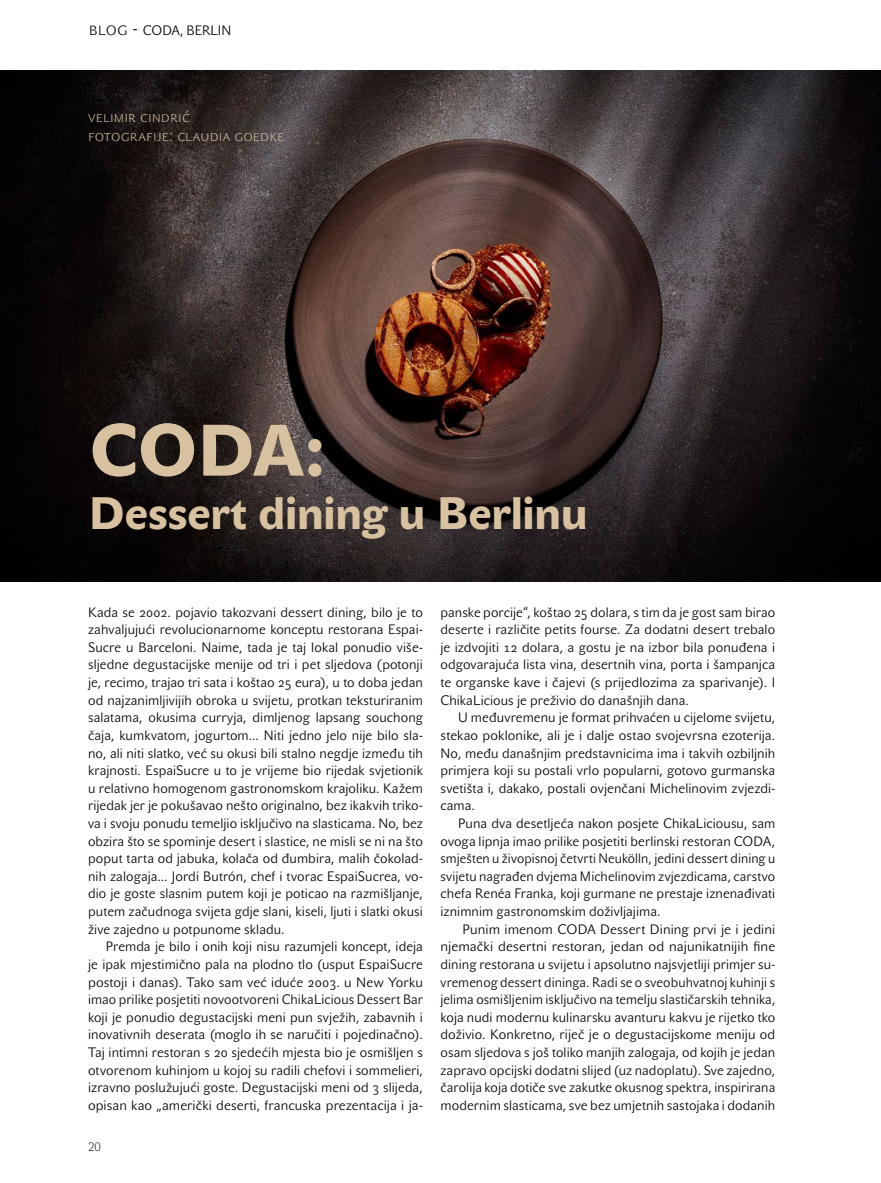
<style>
.page{position:relative;width:881px;height:1183px;background:#fff}
.page>*{position:absolute;margin:0;border:0;box-sizing:border-box;transform-origin:0 0}
.t1{font:72px "John Sans Heavy Pro";color:#d7c1a1}
.t2{font:45px "John Sans Heavy Pro";letter-spacing:-.005em;color:#d7c1a1}
.t3{font:16.5px/18.9px "John Sans White Pro";letter-spacing:.01em;color:#d1bc9e}
.t4{font:13.5px/17.5px "John Sans Lite Pro";letter-spacing:.005em;color:#000;text-align:justify}
.t5{font:12px "John Sans White Pro";color:#000}
.s1{font-family:"John Sans White Pro";font-size:19.5px}
</style>
<div class="page">
<img style="left:0;top:70px;width:880px;height:511px">
<p class="t4" style="left:89px;top:22px;width:144px"><span class="s1">blog -</span> CODA, BERLIN</p>
<p class="t3" style="left:88px;top:107px;width:197px">velimir cindrić<br>fotografije: claudia goedke</p>
<h1 class="t1" style="left:89px;top:408px;width:238px">CODA:</h1>
<h2 class="t2" style="left:89px;top:486px;width:500px">Dessert dining u Berlinu</h2>
<p class="t4" style="left:88px;top:603px;width:336px">Kada se 2002. pojavio takozvani dessert dining, bilo je to zahvaljujući revolucionarnome konceptu restorana Espai-Sucre u Barceloni. Naime, tada je taj lokal ponudio više&shy;sljedne degustacijske menije od tri i pet sljedova (potonji je, recimo, trajao tri sata i koštao 25 eura), u to doba jedan od najzanimljivijih obroka u svijetu, protkan teksturiranim salatama, okusima curryja, dimljenog lapsang souchong čaja, kumkvatom, jogurtom… Niti jedno jelo nije bilo sla&shy;no, ali niti slatko, već su okusi bili stalno negdje između tih krajnosti. EspaiSucre u to je vrijeme bio rijedak svjetionik u relativno homogenom gastronomskom krajoliku. Kažem rijedak jer je pokušavao nešto originalno, bez ikakvih triko&shy;va i svoju ponudu temeljio isključivo na slasticama. No, bez obzira što se spominje desert i slastice, ne misli se ni na što poput tarta od jabuka, kolača od đumbira, malih čokolad&shy;nih zalogaja… Jordi Butrón, chef i tvorac EspaiSucrea, vo&shy;dio je goste slasnim putem koji je poticao na razmišljanje, putem začudnoga svijeta gdje slani, kiseli, ljuti i slatki okusi žive zajedno u potpunome skladu.</p>
<p class="t4" style="left:88px;top:937px;width:336px;text-indent:18px">Premda je bilo i onih koji nisu razumjeli koncept, ideja je ipak mjestimično pala na plodno tlo (usput EspaiSucre postoji i danas). Tako sam već iduće 2003. u New Yorku imao prilike posjetiti novootvoreni ChikaLicious Dessert Bar koji je ponudio degustacijski meni pun svježih, zabavnih i inovativnih deserata (moglo ih se naručiti i pojedinačno).<br>Taj intimni restoran s 20 sjedećih mjesta bio je osmišljen s otvorenom kuhinjom u kojoj su radili chefovi i sommelieri, izravno poslužujući goste. Degustacijski meni od 3 slijeda, opisan kao „američki deserti, francuska prezentacija i ja-</p>
<p class="t5" style="left:88px;top:1139px;width:14px">20</p>
<p class="t4" style="left:440px;top:603px;width:336px">panske porcije“, koštao 25 dolara, s tim da je gost sam birao deserte i različite petits fourse. Za dodatni desert trebalo je izdvojiti 12 dolara, a gostu je na izbor bila ponuđena i odgovarajuća lista vina, desertnih vina, porta i šampanjca te organske kave i čajevi (s prijedlozima za sparivanje). I ChikaLicious je preživio do današnjih dana.</p>
<p class="t4" style="left:440px;top:708px;width:336px;text-indent:18px">U međuvremenu je format prihvaćen u cijelome svijetu, stekao poklonike, ali je i dalje ostao svojevrsna ezoterija.<br>No, među današnjim predstavnicima ima i takvih ozbiljnih primjera koji su postali vrlo popularni, gotovo gurmanska svetišta i, dakako, postali ovjenčani Michelinovim zvjezdi&shy;cama.</p>
<p class="t4" style="left:440px;top:814px;width:336px;text-indent:18px">Puna dva desetljeća nakon posjete ChikaLiciousu, sam ovoga lipnja imao prilike posjetiti berlinski restoran CODA, smješten u živopisnoj četvrti Neukölln, jedini dessert dining u svijetu nagrađen dvjema Michelinovim zvjezdicama, carstvo chefa Renéa Franka, koji gurmane ne prestaje iznenađivati iznimnim gastronomskim doživljajima.</p>
<p class="t4" style="left:440px;top:920px;width:336px;text-indent:22px">Punim imenom CODA Dessert Dining prvi je i jedini njemački desertni restoran, jedan od najunikatnijih fine dining restorana u svijetu i apsolutno najsvjetliji primjer su&shy;vremenog dessert dininga. Radi se o sveobuhvatnoj kuhinji s jelima osmišljenim isključivo na temelju slastičarskih tehnika, koja nudi modernu kulinarsku avanturu kakvu je rijetko tko doživio. Konkretno, riječ je o degustacijskome meniju od osam sljedova s još toliko manjih zalogaja, od kojih je jedan zapravo opcijski dodatni slijed (uz nadoplatu). Sve zajedno, čarolija koja dotiče sve zakutke okusnog spektra, inspirirana modernim slasticama, sve bez umjetnih sastojaka i dodanih</p>
</div>
